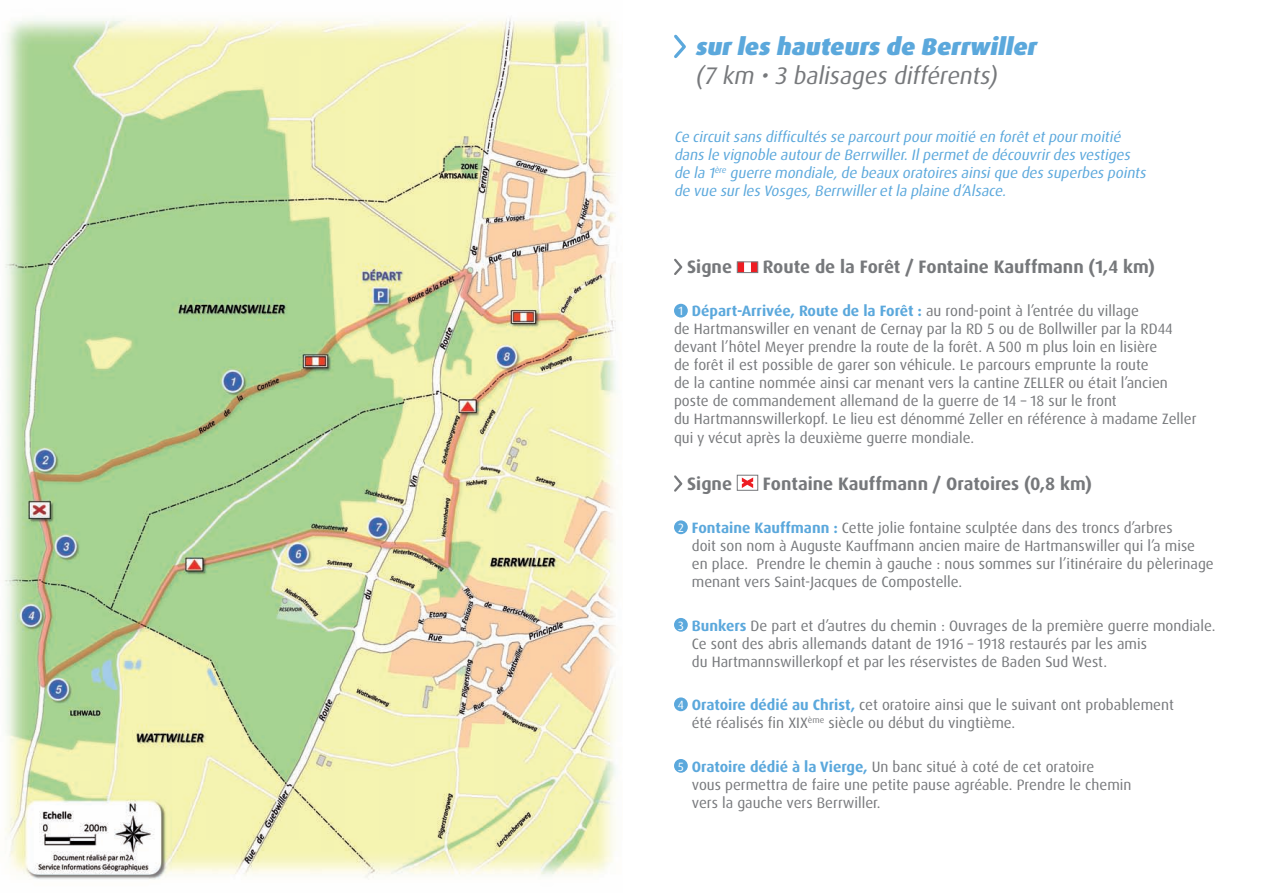
<style>
.page{position:relative;width:1263px;height:893px;background:#fff}
.page>*{position:absolute;margin:0;border:0;box-sizing:border-box;transform-origin:0 0}
.t1{font:italic 900 24px/28.8px "Dax Pro";color:#5ba8dc}
.t2{font:700 18px "Dax Pro";color:#76787b}
.t3{font:15px/18px "Dax Pro";color:#76787b}
.t4{font:italic 15px/18px "Dax Pro";color:#5ba8dc}
.t5{font:12px "Dax Pro";color:#fff}
.s1{font-weight:400;color:#76787b}
.s2{font-weight:700;color:#5ba8dc}
</style>
<div class="page">
<img style="left:4px;top:18px;width:612px;height:862px">
<svg style="left:674px;top:34px;width:12px;height:24px"></svg>
<svg style="left:674px;top:258px;width:9px;height:17px"></svg>
<svg style="left:739px;top:263px;width:17px;height:8px"></svg>
<div style="left:737px;top:261px;width:21px;height:12px;border:1px solid #76787b"></div>
<div style="left:674px;top:304px;width:14px;height:14px;background:#5ba8dc;border-radius:50%"></div>
<svg style="left:674px;top:475px;width:9px;height:17px"></svg>
<div style="left:737px;top:475px;width:21px;height:16px;border:1px solid #76787b"></div>
<svg style="left:742px;top:477px;width:11px;height:11px"></svg>
<div style="left:674px;top:520px;width:14px;height:14px;background:#5ba8dc;border-radius:50%"></div>
<div style="left:674px;top:618px;width:14px;height:14px;background:#5ba8dc;border-radius:50%"></div>
<div style="left:674px;top:697px;width:14px;height:14px;background:#5ba8dc;border-radius:50%"></div>
<div style="left:674px;top:759px;width:14px;height:14px;background:#5ba8dc;border-radius:50%"></div>
<p class="t1" style="left:695px;top:32px;width:348px">surles hauteurs de Berrwiller <span class="s1">(7 km •3 balisagesdifférents)</span></p>
<p class="t4" style="left:674px;top:127px;width:477px">Ce circuitsansdifficultésse parcourtpourmoitié en forêtetpourmoitié dansle vignoble autourde Berrwiller.Ilpermetde découvrirdesvestiges de la 1<sup>ère</sup> guerre mondiale,de beaux oratoiresainsique dessuperbespoints de vue surlesVosges,Berrwilleretla plaine d’Alsace.</p>
<p class="t2" style="left:687px;top:255px;width:46px">Signe</p>
<p class="t2" style="left:763px;top:255px;width:393px">Route de la Forêt / Fontaine Kauffmann (1,4 km)</p>
<p class="t3" style="left:674px;top:302px;width:524px;text-indent:18px"><span class="s2">Départ-Arrivée, Route de la Forêt :</span> au rond-point à l’entrée du village<br>de Hartmanswiller en venant de Cernay par la RD 5 ou de Bollwiller par la RD44 devant l’hôtel Meyer prendre la route de la forêt. A 500 m plus loin en lisière<br>de forêt il est possible de garer son véhicule. Le parcours emprunte la route<br>de la cantine nommée ainsi car menant vers la cantine ZELLER ou était l’ancien poste de commandement allemand de la guerre de 14 – 18 sur le front<br>du Hartmannswillerkopf. Le lieu est dénommé Zeller en référence à madame Zeller qui y vécut après la deuxième guerre mondiale.</p>
<p class="t2" style="left:687px;top:472px;width:46px">Signe</p>
<p class="t2" style="left:763px;top:472px;width:330px">Fontaine Kauffmann / Oratoires (0,8 km)</p>
<p class="t5" style="left:678px;top:520px;width:7px">2</p>
<p class="t3" style="left:692px;top:519px;width:523px"><span class="s2">Fontaine Kauffmann :</span> Cette jolie fontaine sculptée dans des troncs d’arbres<br>doit son nom à Auguste Kauffmann ancien maire de Hartmanswiller qui l’a mise en place. Prendre le chemin à gauche : nous sommes sur l’itinéraire du pèlerinage menant vers Saint-Jacques de Compostelle.</p>
<p class="t5" style="left:678px;top:618px;width:7px">3</p>
<p class="t3" style="left:692px;top:616px;width:525px"><span class="s2">Bunkers</span> De part et d’autres du chemin : Ouvrages de la première guerre mondiale.<br>Ce sont des abris allemands datant de 1916 – 1918 restaurés par les amis<br>du Hartmannswillerkopf et par les réservistes de Baden Sud West.</p>
<p class="t5" style="left:678px;top:697px;width:8px">4</p>
<p class="t3" style="left:692px;top:696px;width:484px"><span class="s2">Oratoire dédié au Christ,</span> cet oratoire ainsi que le suivant ont probablement été réalisés fin XIX<sup>ème</sup> siècle ou début du vingtième.</p>
<p class="t5" style="left:678px;top:759px;width:7px">5</p>
<p class="t3" style="left:692px;top:757px;width:441px"><span class="s2">Oratoire dédié à la Vierge,</span> Un banc situé à coté de cet oratoire<br>vous permettra de faire une petite pause agréable. Prendre le chemin vers la gauche vers Berrwiller.</p>
<p class="t5" style="left:678px;top:303px;width:6px">1</p>
</div>
